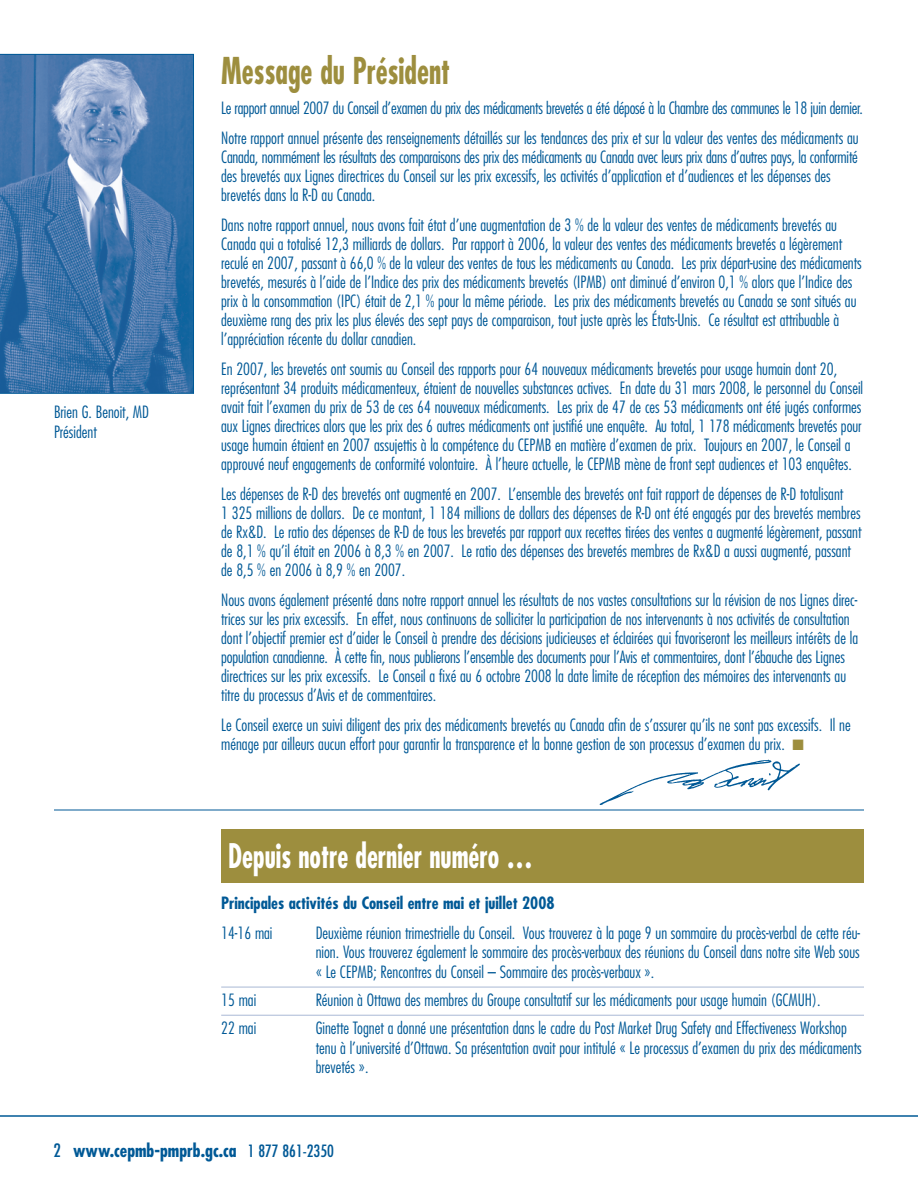
<style>
.page{position:relative;width:918px;height:1188px;background:#fff}
.page>*{position:absolute;margin:0;border:0;box-sizing:border-box;transform-origin:0 0}
.t1{font:700 condensed 36px "Futura LT";color:#9d8e3e;scale:.8 1}
.t2{font:700 condensed 33px "Futura LT";color:#fff;scale:.8 1}
.t3{font:700 condensed 18px "Futura LT";color:#005996}
.t4{font:300 condensed 16.5px/19px "Futura LT";color:#005996}
.t5{font:700 condensed 16.5px "Futura LT";color:#005996}
.s1{color:#9d8e3e}
.s2{font-weight:400}
.s3{font-weight:400;font-size:16.5px}
</style>
<div class="page">
<hr style="left:0;top:1115px;width:918px;height:2px;background:#005996">
<svg style="left:0;top:54px;width:194px;height:340px;background:#4a7caf"></svg>
<img style="left:599px;top:759px;width:201px;height:46px">
<hr style="left:54px;top:810px;width:810px;height:1px;background:#005996">
<div style="left:221px;top:829px;width:643px;height:54px;background:#9d8e3e"></div>
<hr style="left:221px;top:987px;width:643px;height:1px;background:#a9b8d5">
<hr style="left:221px;top:1015px;width:643px;height:1px;background:#a9b8d5">
<p class="t4" style="left:54px;top:404px;width:97px;line-height:19.5px">Brien G. Benoit, MD<br>Président</p>
<h1 class="t1" style="left:221px;top:55px;width:288px">Message du Président</h1>
<p class="t4" style="left:221px;top:94px;width:643px;line-height:29.8px">Le rapport annuel 2007 du Conseil d’examen du prix des médicaments brevetés a été déposé à la Chambre des communes le 18 juin dernier.<br>Notre rapport annuel présente des renseignements détaillés sur les tendances des prix et sur la valeur des ventes des médicaments au</p>
<p class="t4" style="left:221px;top:148px;width:638px">Canada, nommément les résultats des comparaisons des prix des médicaments au Canada avec leurs prix dans d’autres pays, la conformité des brevetés aux Lignes directrices du Conseil sur les prix excessifs, les activités d’application et d’audiences et les dépenses des brevetés dans la R-D au Canada.</p>
<p class="t4" style="left:221px;top:216px;width:642px">Dans notre rapport annuel, nous avons fait état d’une augmentation de 3 % de la valeur des ventes de médicaments brevetés au Canada qui a totalisé 12,3 milliards de dollars. Par rapport à 2006, la valeur des ventes des médicaments brevetés a légèrement reculé en 2007, passant à 66,0 % de la valeur des ventes de tous les médicaments au Canada. Les prix départ-usine des médicaments brevetés, mesurés à l’aide de l’Indice des prix des médicaments brevetés (IPMB) ont diminué d’environ 0,1 % alors que l’Indice des prix à la consommation (IPC) était de 2,1 % pour la même période. Les prix des médicaments brevetés au Canada se sont situés au deuxième rang des prix les plus élevés des sept pays de comparaison, tout juste après les États-Unis. Ce résultat est attribuable à l’appréciation récente du dollar canadien.</p>
<p class="t4" style="left:221px;top:360px;width:643px">En 2007, les brevetés ont soumis au Conseil des rapports pour 64 nouveaux médicaments brevetés pour usage humain dont 20, représentant 34 produits médicamenteux, étaient de nouvelles substances actives. En date du 31 mars 2008, le personnel du Conseil avait fait l’examen du prix de 53 de ces 64 nouveaux médicaments. Les prix de 47 de ces 53 médicaments ont été jugés conformes aux Lignes directrices alors que les prix des 6 autres médicaments ont justifié une enquête. Au total, 1 178 médicaments brevetés pour usage humain étaient en 2007 assujettis à la compétence du CEPMB en matière d’examen de prix. Toujours en 2007, le Conseil a approuvé neuf engagements de conformité volontaire. À l’heure actuelle, le CEPMB mène de front sept audiences et 103 enquêtes.</p>
<p class="t4" style="left:221px;top:485px;width:642px">Les dépenses de R-D des brevetés ont augmenté en 2007. L’ensemble des brevetés ont fait rapport de dépenses de R-D totalisant<br>1 325 millions de dollars. De ce montant, 1 184 millions de dollars des dépenses de R-D ont été engagés par des brevetés membres de Rx&amp;D. Le ratio des dépenses de R-D de tous les brevetés par rapport aux recettes tirées des ventes a augmenté légèrement, passant de 8,1 % qu’il était en 2006 à 8,3 % en 2007. Le ratio des dépenses des brevetés membres de Rx&amp;D a aussi augmenté, passant de 8,5 % en 2006 à 8,9 % en 2007.</p>
<p class="t4" style="left:221px;top:591px;width:638px">Nous avons également présenté dans notre rapport annuel les résultats de nos vastes consultations sur la révision de nos Lignes direc&shy;trices sur les prix excessifs. En effet, nous continuons de solliciter la participation de nos intervenants à nos activités de consultation dont l’objectif premier est d’aider le Conseil à prendre des décisions judicieuses et éclairées qui favoriseront les meilleurs intérêts de la population canadienne. À cette fin, nous publierons l’ensemble des documents pour l’Avis et commentaires, dont l’ébauche des Lignes directrices sur les prix excessifs. Le Conseil a fixé au 6 octobre 2008 la date limite de réception des mémoires des intervenants au titre du processus d’Avis et de commentaires.</p>
<p class="t4" style="left:221px;top:717px;width:631px">Le Conseil exerce un suivi diligent des prix des médicaments brevetés au Canada afin de s’assurer qu’ils ne sont pas excessifs. Il ne ménage par ailleurs aucun effort pour garantir la transparence et la bonne gestion de son processus d’examen du prix. <span class="s1">■</span></p>
<h2 class="t2" style="left:228px;top:841px;width:382px">Depuis notre dernier numéro …</h2>
<p class="t5" style="left:221px;top:895px;width:335px">Principales activités du Conseil entre mai et juillet 2008</p>
<p class="t4" style="left:221px;top:925px;width:53px">14-16 mai</p>
<p class="t4" style="left:316px;top:924px;width:546px;line-height:19.5px;text-align:justify">Deuxième réunion trimestrielle du Conseil. Vous trouverez à la page 9 un sommaire du procès-verbal de cette réu&shy;nion. Vous trouverez également le sommaire des procès-verbaux des réunions du Conseil dans notre site Web sous « Le CEPMB; Rencontres du Conseil – Sommaire des procès-verbaux ».</p>
<p class="t4" style="left:221px;top:992px;width:37px">15 mai</p>
<p class="t4" style="left:316px;top:992px;width:506px">Réunion à Ottawa des membres du Groupe consultatif sur les médicaments pour usage humain (GCMUH).</p>
<p class="t4" style="left:221px;top:1020px;width:37px">22 mai</p>
<p class="t4" style="left:316px;top:1020px;width:548px;line-height:19.5px">Ginette Tognet a donné une présentation dans le cadre du Post Market Drug Safety and Effectiveness Workshop tenu à l’université d’Ottawa. Sa présentation avait pour intitulé « Le processus d’examen du prix des médicaments brevetés ».</p>
<p class="t3" style="left:53px;top:1142px;width:282px"><span class="s2">2</span> www.cepmb-pmprb.gc.ca <span class="s3">1 877 861-2350</span></p>
</div>
